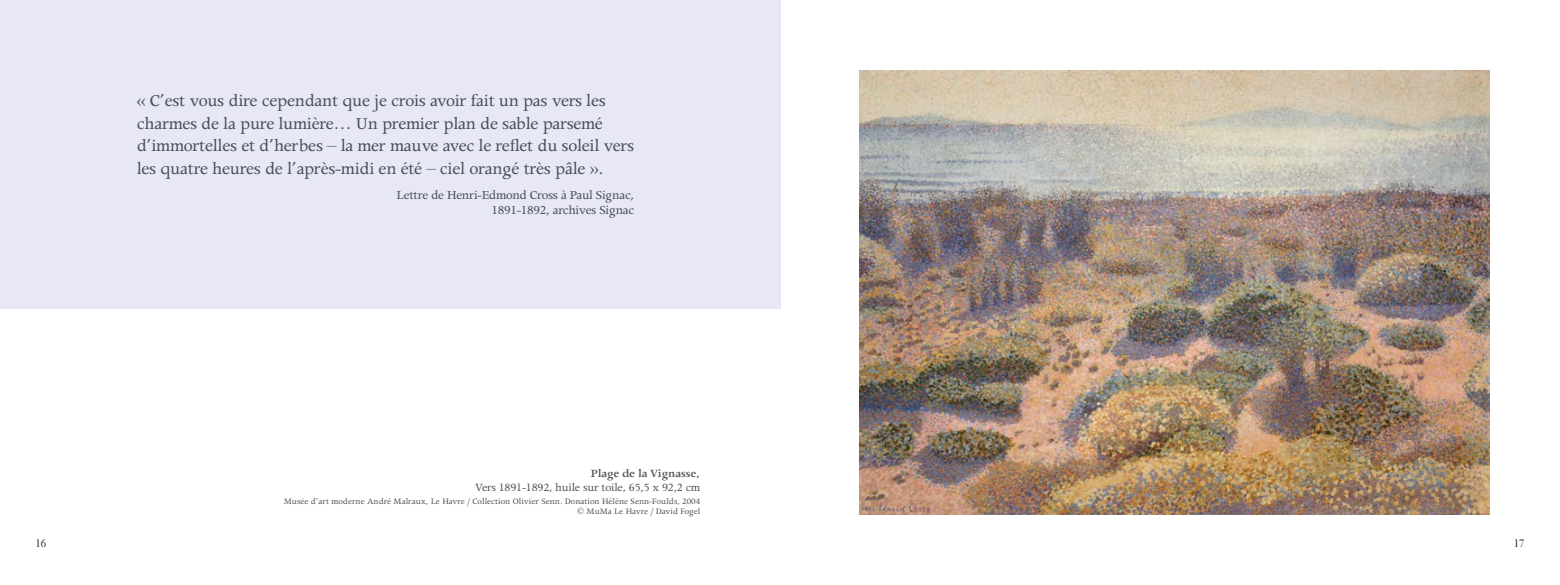
<style>
.page{position:relative;width:1560px;height:585px;background:#fff}
.page>*{position:absolute;margin:0;border:0;box-sizing:border-box;transform-origin:0 0}
.t1{font:18.75px/22.5px "Apollo";letter-spacing:-.015em;color:#465055}
.t2{font:13.75px/15px "Apollo";letter-spacing:-.02em;color:#465055;text-align:right}
.t3{font:12.5px "Apollo";letter-spacing:-.015em;color:#4f5455}
.t4{font:600 12.5px "Apollo";letter-spacing:-.015em;color:#4f5455}
.t5{font:10.62px "Electra LH";color:#000}
.t6{font:9.38px/10px "Apollo";color:#4f5455;text-align:right}
</style>
<div class="page">
<div style="left:0;top:0;width:780px;height:308px;background:#e7e7f5"></div>
<img style="left:859px;top:71px;width:629px;height:443px">
<p class="t1" style="left:137px;top:90px;width:499px">« C’est vous dire cependant que je crois avoir fait un pas vers les charmes de la pure lumière… Un premier plan de sable parsemé d’immortelles et d’herbes – la mer mauve avec le reflet du soleil vers les quatre heures de l’après-midi en été – ciel orangé très pâle ».</p>
<p class="t2" style="left:396px;top:188px;width:239px">Lettre de Henri-Edmond Cross à Paul Signac,<br>1891-1892, archives Signac</p>
<p class="t4" style="left:590px;top:466px;width:111px">Plage de la Vignasse,</p>
<p class="t3" style="left:475px;top:480px;width:226px">Vers 1891-1892, huile sur toile, 65,5 x 92,2 cm</p>
<p class="t6" style="left:284px;top:496px;width:418px">Musée d’art moderne André Malraux, Le Havre / Collection Olivier Senn. Donation Hélène Senn-Foulds, 2004 © MuMa Le Havre / David Fogel</p>
<p class="t5" style="left:35px;top:537px;width:12px">16</p>
<p class="t5" style="left:1513px;top:537px;width:12px">17</p>
</div>
